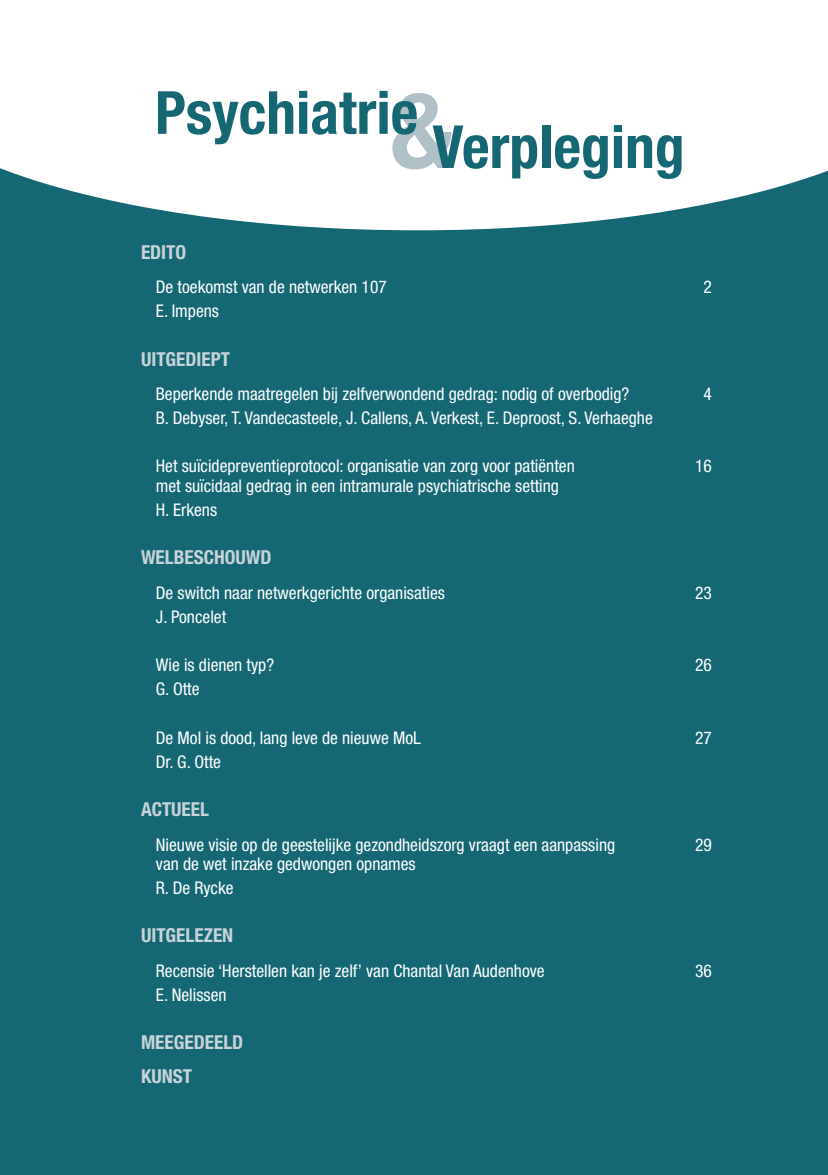
<style>
.page{position:relative;width:828px;height:1175px;background:#146773}
.page>*{position:absolute;margin:0;border:0;box-sizing:border-box;transform-origin:0 0}
.t1{font:700 condensed 105px "Helvetica Neue LT Std";color:#b0c0c7}
.t2{font:700 condensed 59.5px "Helvetica Neue LT Std";color:#146773}
.t3{font:700 condensed 19.25px/34.1px "Helvetica Neue LT Std";color:#c7d3d8}
.t4{font:condensed 17.5px/24.2px "Helvetica Neue LT Std";color:#fff}
</style>
<div class="page">
<svg style="left:0;top:0;width:828px;height:230px;background:#ecf2f3"></svg>
<h2 class="t2" style="left:155px;top:77px;width:265px">Psychiatrie</h2>
<h1 class="t1" style="left:391px;top:67px;width:64px">&amp;</h1>
<h2 class="t2" style="left:432px;top:111px;width:253px">Verpleging</h2>
<p class="t3" style="left:141px;top:235px;width:47px">EDITO</p>
<p class="t4" style="left:156px;top:275px;width:232px">De toekomst van de netwerken 107</p>
<p class="t4" style="left:703px;top:275px;width:10px">2</p>
<p class="t4" style="left:156px;top:299px;width:65px">E. Impens</p>
<p class="t3" style="left:141px;top:341px;width:91px">UITGEDIEPT</p>
<p class="t4" style="left:156px;top:381px;width:475px">Beperkende maatregelen bij zelfverwondend gedrag: nodig of overbodig?</p>
<p class="t4" style="left:703px;top:381px;width:10px">4</p>
<p class="t4" style="left:156px;top:406px;width:498px">B. Debyser, T. Vandecasteele, J. Callens, A. Verkest, E. Deproost, S. Verhaeghe</p>
<p class="t4" style="left:156px;top:454px;width:420px">Het suïcidepreventieprotocol: organisatie van zorg voor patiënten</p>
<p class="t4" style="left:695px;top:454px;width:18px">16</p>
<p class="t4" style="left:156px;top:473px;width:404px">met suïcidaal gedrag in een intramurale psychiatrische setting<br>H. Erkens</p>
<p class="t3" style="left:141px;top:540px;width:132px">WELBESCHOUWD</p>
<p class="t4" style="left:156px;top:580px;width:290px">De switch naar netwerkgerichte organisaties</p>
<p class="t4" style="left:695px;top:580px;width:18px">23</p>
<p class="t4" style="left:156px;top:604px;width:72px">J. Poncelet</p>
<p class="t4" style="left:156px;top:653px;width:120px">Wie is dienen typ?</p>
<p class="t4" style="left:695px;top:653px;width:18px">26</p>
<p class="t4" style="left:156px;top:677px;width:45px">G. Otte</p>
<p class="t4" style="left:156px;top:725px;width:266px">De Mol is dood, lang leve de nieuwe MoL</p>
<p class="t4" style="left:695px;top:725px;width:18px">27</p>
<p class="t4" style="left:156px;top:749px;width:67px">Dr. G. Otte</p>
<p class="t3" style="left:141px;top:792px;width:70px">ACTUEEL</p>
<p class="t4" style="left:156px;top:832px;width:461px">Nieuwe visie op de geestelijke gezondheidszorg vraagt een aanpassing</p>
<p class="t4" style="left:695px;top:832px;width:18px">29</p>
<p class="t4" style="left:156px;top:851px;width:261px">van de wet inzake gedwongen opnames<br>R. De Rycke</p>
<p class="t3" style="left:141px;top:918px;width:94px">UITGELEZEN</p>
<p class="t4" style="left:156px;top:958px;width:390px">Recensie ‘Herstellen kan je zelf’ van Chantal Van Audenhove</p>
<p class="t4" style="left:695px;top:958px;width:18px">36</p>
<p class="t4" style="left:156px;top:982px;width:72px">E. Nelissen</p>
<p class="t3" style="left:141px;top:1025px;width:104px">MEEGEDEELD<br>KUNST</p>
</div>
